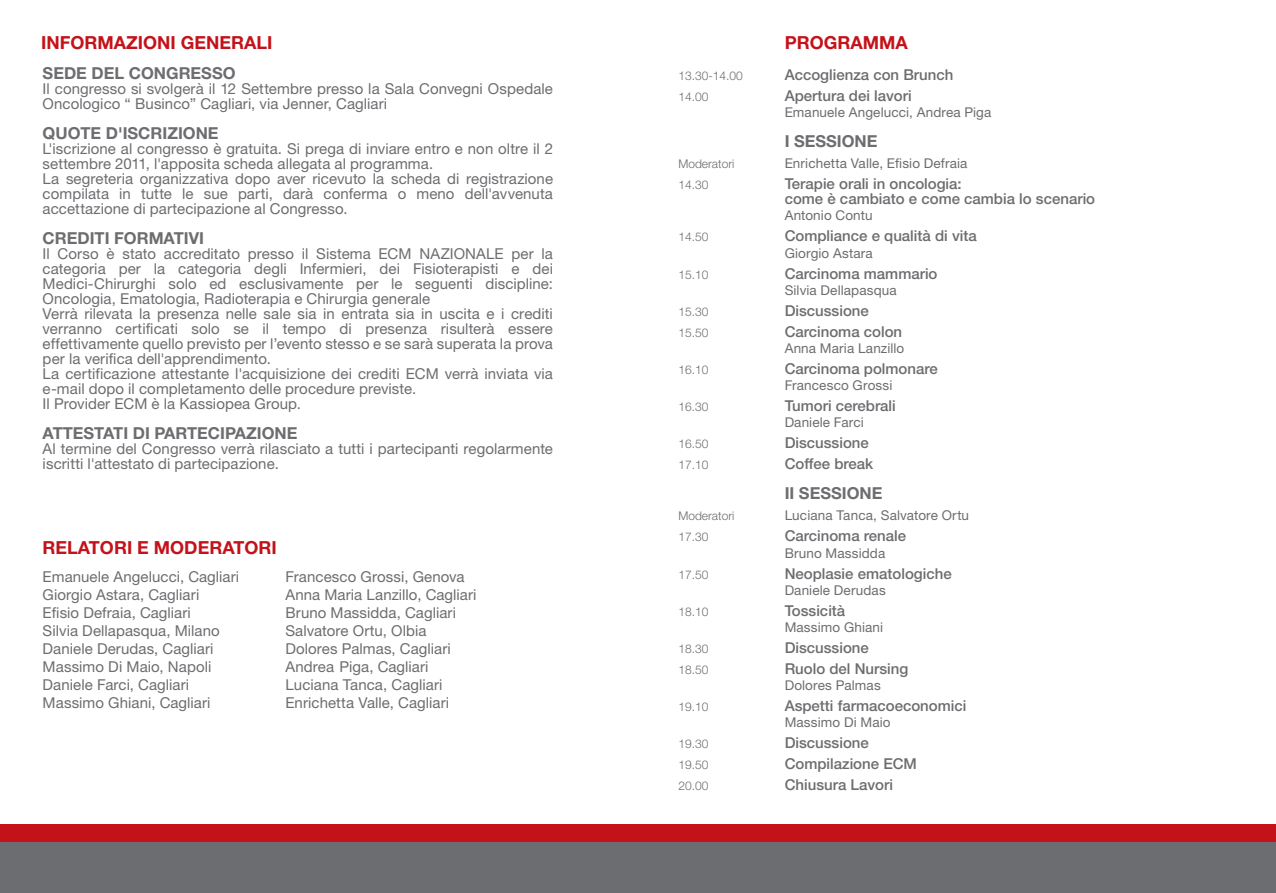
<style>
.page{position:relative;width:1276px;height:893px;background:#fff}
.page>*{position:absolute;margin:0;border:0;box-sizing:border-box;transform-origin:0 0}
.t1{font:700 18px "Helvetica Neue";color:#c4121a}
.t2{font:700 16.5px "Helvetica Neue";color:#6c6d70}
.t3{font:15px/15px "Helvetica Neue";letter-spacing:.005em;color:#6c6d70}
.t4{font:500 15px/15px "Helvetica Neue";color:#6c6d70}
.t5{font:13.5px "Helvetica Neue";letter-spacing:.01em;color:#6c6d70}
.t6{font:300 12px "Helvetica Neue";color:#6c6d70}
</style>
<div class="page">
<div style="left:0;top:824px;width:1276px;height:69px;background:#6c6d70"></div>
<div style="left:0;top:824px;width:1276px;height:17px;background:#c4121a"></div>
<p class="t1" style="left:41px;top:31px;width:233px">INFORMAZIONI GENERALI</p>
<p class="t1" style="left:784px;top:31px;width:124px">PROGRAMMA</p>
<p class="t2" style="left:43px;top:63px;width:194px">SEDE DEL CONGRESSO</p>
<p class="t3" style="left:43px;top:81px;width:512px">Il congresso si svolgerà il 12 Settembre presso la Sala Convegni Ospedale<br>Oncologico “ Businco” Cagliari, via Jenner, Cagliari</p>
<p class="t2" style="left:43px;top:123px;width:177px">QUOTE D'ISCRIZIONE</p>
<p class="t3" style="left:43px;top:141px;width:512px">L'iscrizione al congresso è gratuita. Si prega di inviare entro e non oltre il 2 settembre 2011, l'apposita scheda allegata al programma.<br>La segreteria organizzativa dopo aver ricevuto la scheda di registrazione compilata in tutte le sue parti, darà conferma o meno dell'avvenuta accettazione di partecipazione al Congresso.</p>
<p class="t2" style="left:43px;top:228px;width:163px">CREDITI FORMATIVI</p>
<p class="t3" style="left:43px;top:246px;width:512px">Il Corso è stato accreditato presso il Sistema ECM NAZIONALE per la categoria per la categoria degli Infermieri, dei Fisioterapisti e dei Medici-Chirurghi solo ed esclusivamente per le seguenti discipline:<br>Oncologia, Ematologia, Radioterapia e Chirurgia generale<br>Verrà rilevata la presenza nelle sale sia in entrata sia in uscita e i crediti verranno certificati solo se il tempo di presenza risulterà essere effettivamente quello previsto per l’evento stesso e se sarà superata la prova per la verifica dell'apprendimento.<br>La certificazione attestante l'acquisizione dei crediti ECM verrà inviata via e-mail dopo il completamento delle procedure previste.<br>Il Provider ECM è la Kassiopea Group.</p>
<p class="t2" style="left:43px;top:423px;width:256px">ATTESTATI DI PARTECIPAZIONE</p>
<p class="t3" style="left:43px;top:441px;width:512px">Al termine del Congresso verrà rilasciato a tutti i partecipanti regolarmente iscritti l'attestato di partecipazione.</p>
<p class="t1" style="left:43px;top:536px;width:235px">RELATORI E MODERATORI</p>
<p class="t3" style="left:43px;top:567px;width:198px;line-height:18px">Emanuele Angelucci, Cagliari<br>Giorgio Astara, Cagliari<br>Efisio Defraia, Cagliari<br>Silvia Dellapasqua, Milano<br>Daniele Derudas, Cagliari<br>Massimo Di Maio, Napoli<br>Daniele Farci, Cagliari<br>Massimo Ghiani, Cagliari</p>
<p class="t3" style="left:285px;top:567px;width:193px;line-height:18px">Francesco Grossi, Genova<br>Anna Maria Lanzillo, Cagliari<br>Bruno Massidda, Cagliari<br>Salvatore Ortu, Olbia<br>Dolores Palmas, Cagliari<br>Andrea Piga, Cagliari<br>Luciana Tanca, Cagliari<br>Enrichetta Valle, Cagliari</p>
<p class="t6" style="left:678px;top:68px;width:66px">13.30-14.00</p>
<p class="t4" style="left:784px;top:67px;width:170px">Accoglienza con Brunch</p>
<p class="t6" style="left:678px;top:89px;width:32px">14.00</p>
<p class="t4" style="left:784px;top:88px;width:129px">Apertura dei lavori</p>
<p class="t5" style="left:784px;top:104px;width:208px">Emanuele Angelucci, Andrea Piga</p>
<p class="t2" style="left:784px;top:131px;width:94px">I SESSIONE</p>
<p class="t6" style="left:678px;top:157px;width:58px">Moderatori</p>
<p class="t5" style="left:784px;top:155px;width:184px">Enrichetta Valle, Efisio Defraia</p>
<p class="t6" style="left:678px;top:178px;width:32px">14.30</p>
<p class="t4" style="left:784px;top:176px;width:312px">Terapie orali in oncologia:<br>come è cambiato e come cambia lo scenario</p>
<p class="t5" style="left:784px;top:207px;width:89px">Antonio Contu</p>
<p class="t6" style="left:678px;top:230px;width:32px">14.50</p>
<p class="t4" style="left:784px;top:228px;width:194px">Compliance e qualità di vita</p>
<p class="t5" style="left:784px;top:245px;width:90px">Giorgio Astara</p>
<p class="t6" style="left:678px;top:267px;width:32px">15.10</p>
<p class="t4" style="left:784px;top:266px;width:154px">Carcinoma mammario</p>
<p class="t5" style="left:784px;top:282px;width:114px">Silvia Dellapasqua</p>
<p class="t6" style="left:678px;top:304px;width:32px">15.30</p>
<p class="t4" style="left:784px;top:303px;width:86px">Discussione</p>
<p class="t6" style="left:678px;top:325px;width:32px">15.50</p>
<p class="t4" style="left:784px;top:324px;width:119px">Carcinoma colon</p>
<p class="t5" style="left:784px;top:340px;width:121px">Anna Maria Lanzillo</p>
<p class="t6" style="left:678px;top:362px;width:32px">16.10</p>
<p class="t4" style="left:784px;top:361px;width:155px">Carcinoma polmonare</p>
<p class="t5" style="left:784px;top:377px;width:109px">Francesco Grossi</p>
<p class="t6" style="left:678px;top:400px;width:32px">16.30</p>
<p class="t4" style="left:784px;top:398px;width:113px">Tumori cerebrali</p>
<p class="t5" style="left:784px;top:414px;width:81px">Daniele Farci</p>
<p class="t6" style="left:678px;top:437px;width:32px">16.50</p>
<p class="t4" style="left:784px;top:435px;width:86px">Discussione</p>
<p class="t6" style="left:678px;top:458px;width:32px">17.10</p>
<p class="t4" style="left:784px;top:456px;width:90px">Coffee break</p>
<p class="t2" style="left:784px;top:483px;width:99px">II SESSIONE</p>
<p class="t6" style="left:678px;top:509px;width:58px">Moderatori</p>
<p class="t5" style="left:784px;top:507px;width:186px">Luciana Tanca, Salvatore Ortu</p>
<p class="t6" style="left:678px;top:530px;width:32px">17.30</p>
<p class="t4" style="left:784px;top:528px;width:123px">Carcinoma renale</p>
<p class="t5" style="left:784px;top:545px;width:102px">Bruno Massidda</p>
<p class="t6" style="left:678px;top:567px;width:32px">17.50</p>
<p class="t4" style="left:784px;top:566px;width:169px">Neoplasie ematologiche</p>
<p class="t5" style="left:784px;top:582px;width:103px">Daniele Derudas</p>
<p class="t6" style="left:678px;top:604px;width:32px">18.10</p>
<p class="t4" style="left:784px;top:603px;width:62px">Tossicità</p>
<p class="t5" style="left:784px;top:619px;width:100px">Massimo Ghiani</p>
<p class="t6" style="left:678px;top:641px;width:32px">18.30</p>
<p class="t4" style="left:784px;top:640px;width:86px">Discussione</p>
<p class="t6" style="left:678px;top:662px;width:32px">18.50</p>
<p class="t4" style="left:784px;top:661px;width:125px">Ruolo del Nursing</p>
<p class="t5" style="left:784px;top:677px;width:98px">Dolores Palmas</p>
<p class="t6" style="left:678px;top:700px;width:32px">19.10</p>
<p class="t4" style="left:784px;top:698px;width:183px">Aspetti farmacoeconomici</p>
<p class="t5" style="left:784px;top:714px;width:107px">Massimo Di Maio</p>
<p class="t6" style="left:678px;top:737px;width:32px">19.30</p>
<p class="t4" style="left:784px;top:735px;width:86px">Discussione</p>
<p class="t6" style="left:678px;top:758px;width:32px">19.50</p>
<p class="t4" style="left:784px;top:756px;width:134px">Compilazione ECM</p>
<p class="t6" style="left:678px;top:779px;width:32px">20.00</p>
<p class="t4" style="left:784px;top:777px;width:110px">Chiusura Lavori</p>
</div>
